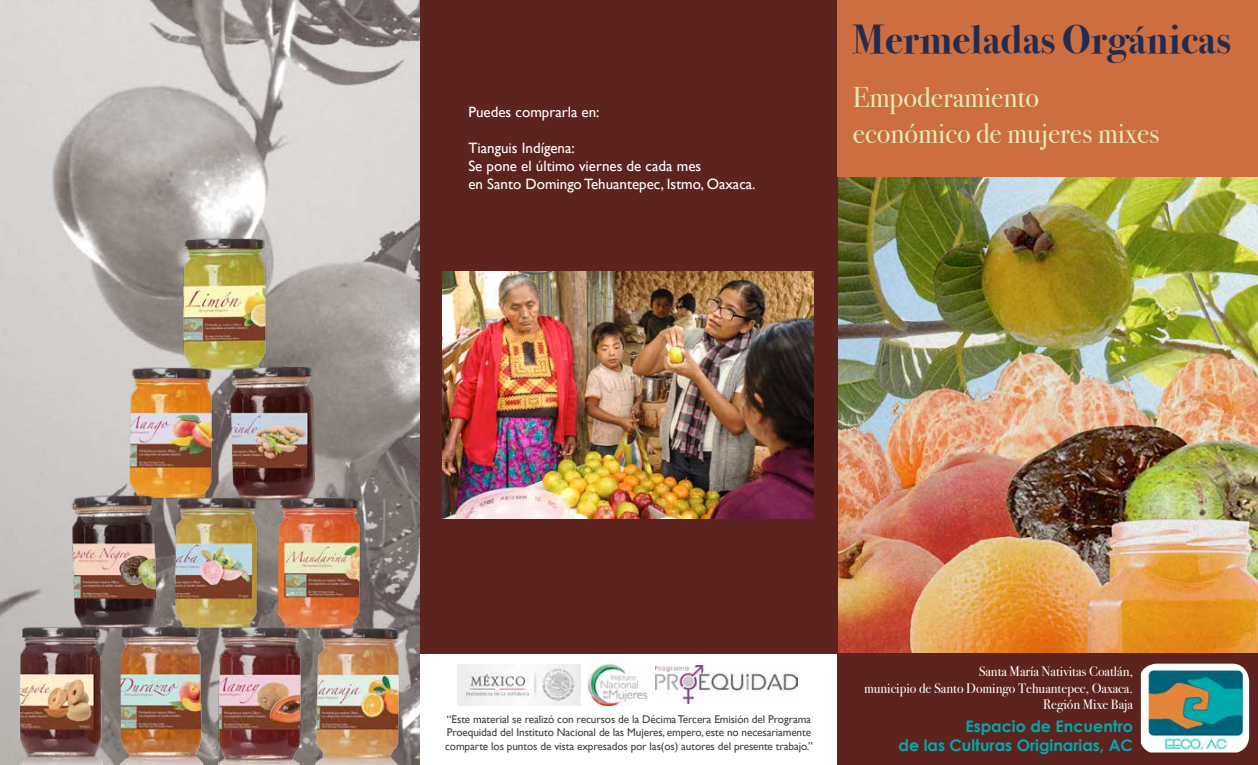
<style>
.page{position:relative;width:1258px;height:765px;background:#fff}
.page>*{position:absolute;margin:0;border:0;box-sizing:border-box;transform-origin:0 0}
.t1{font:700 40.38px "Bodoni Svty Two ITCTT";letter-spacing:.01em;color:#232c50}
.t2{font:28.5px/36.2px "Bodoni Svty Two ITCTT";color:#e4eab7}
.t3{font:700 15.88px/19.1px "Century Gothic";color:#00a9ab;text-align:right}
.t4{font:15px/18px "Gill Sans";color:#fff}
.t5{font:13.75px/16.5px "Bodoni Svty Two ITCTT";color:#fff;text-align:right}
.t6{font:11.25px/13.5px "Gill Sans";letter-spacing:-.01em;color:#414042}
</style>
<div class="page">
<img style="left:838px;top:177px;width:420px;height:476px">
<div style="left:420px;top:0;width:418px;height:653px;background:#5d231f"></div>
<div style="left:838px;top:0;width:420px;height:177px;background:#cc6e3f"></div>
<div style="left:838px;top:653px;width:420px;height:112px;background:#5d231f"></div>
<img style="left:588px;top:664px;width:59px;height:42px">
<img style="left:458px;top:664px;width:122px;height:42px">
<img style="left:656px;top:666px;width:142px;height:37px">
<img style="left:0;top:0;width:420px;height:765px">
<img style="left:443px;top:272px;width:371px;height:247px">
<img style="left:2px;top:184px;width:415px;height:581px">
<img style="left:1141px;top:664px;width:108px;height:89px">
<h3 class="t4" style="left:468px;top:102px;width:133px">Puedes comprarla en:</h3>
<h3 class="t4" style="left:468px;top:138px;width:289px">Tianguis Indígena:<br>Se pone el último viernes de cada mes<br>en Santo Domingo Tehuantepec, Istmo, Oaxaca.</h3>
<h1 class="t1" style="left:853px;top:6px;width:379px">Mermeladas Orgánicas</h1>
<h2 class="t2" style="left:853px;top:76px;width:308px">Empoderamiento económico de mujeres mixes</h2>
<p class="t6" style="left:445px;top:712px;width:369px">“Este material se realizó con recursos de la Décima Tercera Emisión del Programa<br>Proequidad del Instituto Nacional de las Mujeres, empero, este no necesariamente comparte los puntos de vista expresados por las(os) autores del presente trabajo.”</p>
<p class="t5" style="left:864px;top:662px;width:270px">Santa María Nativitas Coatlán,<br>municipio de Santo Domingo Tehuantepec, Oaxaca.<br>Región Mixe Baja</p>
<h3 class="t3" style="left:898px;top:716px;width:236px">Espacio de Encuentro<br>de las Culturas Originarias, AC</h3>
</div>
